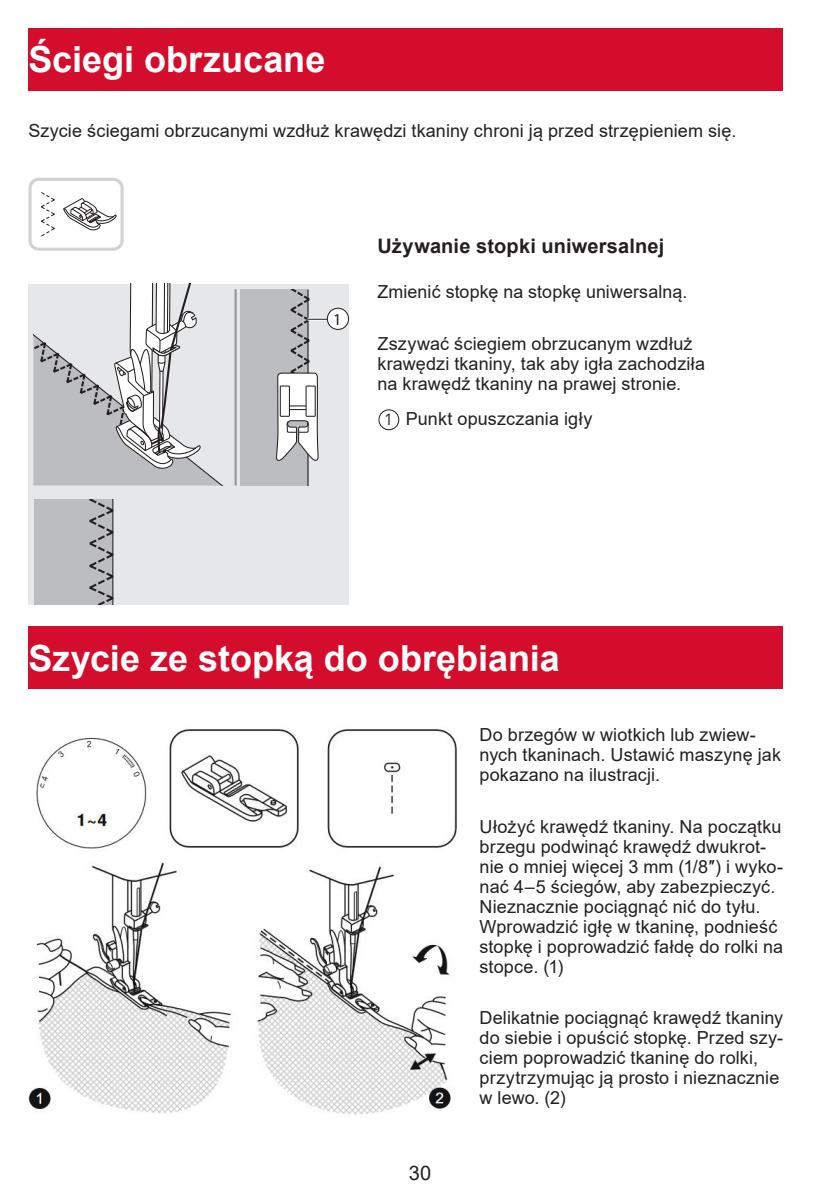
<style>
.page{position:relative;width:840px;height:1191px;background:#fff}
.page>*{position:absolute;margin:0;border:0;box-sizing:border-box;transform-origin:0 0}
.t1{font:700 36px "Arial";color:#fff}
.t2{font:700 20px "Arial";letter-spacing:.005em;color:#231f20}
.t3{font:20px "Arial";color:#231f20}
.t4{font:18px/20px "Arial";letter-spacing:.01em;color:#231f20}
.t5{font:16.6px "Avenir LT Std";color:#231f20}
.t6{font:16px "Avenir LT Std";color:#231f20}
</style>
<div class="page">
<div style="left:28px;top:28px;width:754px;height:63px;background:#d30d2b"></div>
<div style="left:28px;top:626px;width:754px;height:63px;background:#d30d2b"></div>
<div style="left:28px;top:284px;width:321px;height:320px;background:#e6e7e9"></div>
<div style="left:240px;top:289px;width:68px;height:197px;background:#bcbdc0"></div>
<div style="left:327px;top:308px;width:21px;height:21px;background:#fff;border-radius:50%"></div>
<div style="left:327px;top:308px;width:22px;height:22px;border:1px solid #231f20;border-radius:50%"></div>
<svg style="left:276px;top:289px;width:51px;height:197px"></svg>
<hr style="left:234px;top:289px;width:2px;height:196px;background:#939598">
<svg style="left:34px;top:499px;width:80px;height:105px;background:#b2b3b6"></svg>
<svg style="left:33px;top:284px;width:189px;height:201px"></svg>
<div style="left:378px;top:409px;width:21px;height:21px;border:1px solid #231f20;border-radius:50%"></div>
<svg style="left:28px;top:178px;width:95px;height:73px"></svg>
<img style="left:28px;top:729px;width:429px;height:386px">
<h1 class="t1" style="left:28px;top:34px;width:298px">Ściegi obrzucane</h1>
<p class="t4" style="left:28px;top:121px;width:709px">Szycie ściegami obrzucanymi wzdłuż krawędzi tkaniny chroni ją przed strzępieniem się.</p>
<p class="t5" style="left:333px;top:309px;width:10px">1</p>
<p class="t2" style="left:377px;top:231px;width:288px">Używanie stopki uniwersalnej</p>
<p class="t4" style="left:377px;top:282px;width:311px">Zmienić stopkę na stopkę uniwersalną.</p>
<p class="t4" style="left:377px;top:333px;width:329px">Zszywać ściegiem obrzucanym wzdłuż krawędzi tkaniny, tak aby igła zachodziła na krawędź tkaniny na prawej stronie.</p>
<p class="t4" style="left:405px;top:409px;width:188px">Punkt opuszczania igły</p>
<p class="t6" style="left:384px;top:410px;width:10px">1</p>
<h1 class="t1" style="left:28px;top:633px;width:533px">Szycie ze stopką do obrębiania</h1>
<p class="t3" style="left:408px;top:1159px;width:24px">30</p>
<p class="t4" style="left:479px;top:725px;width:303px">Do brzegów w wiotkich lub zwiew&shy;nych tkaninach. Ustawić maszynę jak pokazano na ilustracji.</p>
<p class="t4" style="left:479px;top:816px;width:305px">Ułożyć krawędź tkaniny. Na początku brzegu podwinąć krawędź dwukrot&shy;nie o mniej więcej 3 mm (1/8″) i wyko&shy;nać 4–5 ściegów, aby zabezpieczyć.<br>Nieznacznie pociągnąć nić do tyłu.<br>Wprowadzić igłę w tkaninę, podnieść stopkę i poprowadzić fałdę do rolki na stopce. (1)</p>
<p class="t4" style="left:479px;top:1007px;width:305px">Delikatnie pociągnąć krawędź tkaniny do siebie i opuścić stopkę. Przed szy&shy;ciem poprowadzić tkaninę do rolki, przytrzymując ją prosto i nieznacznie w lewo. (2)</p>
</div>
